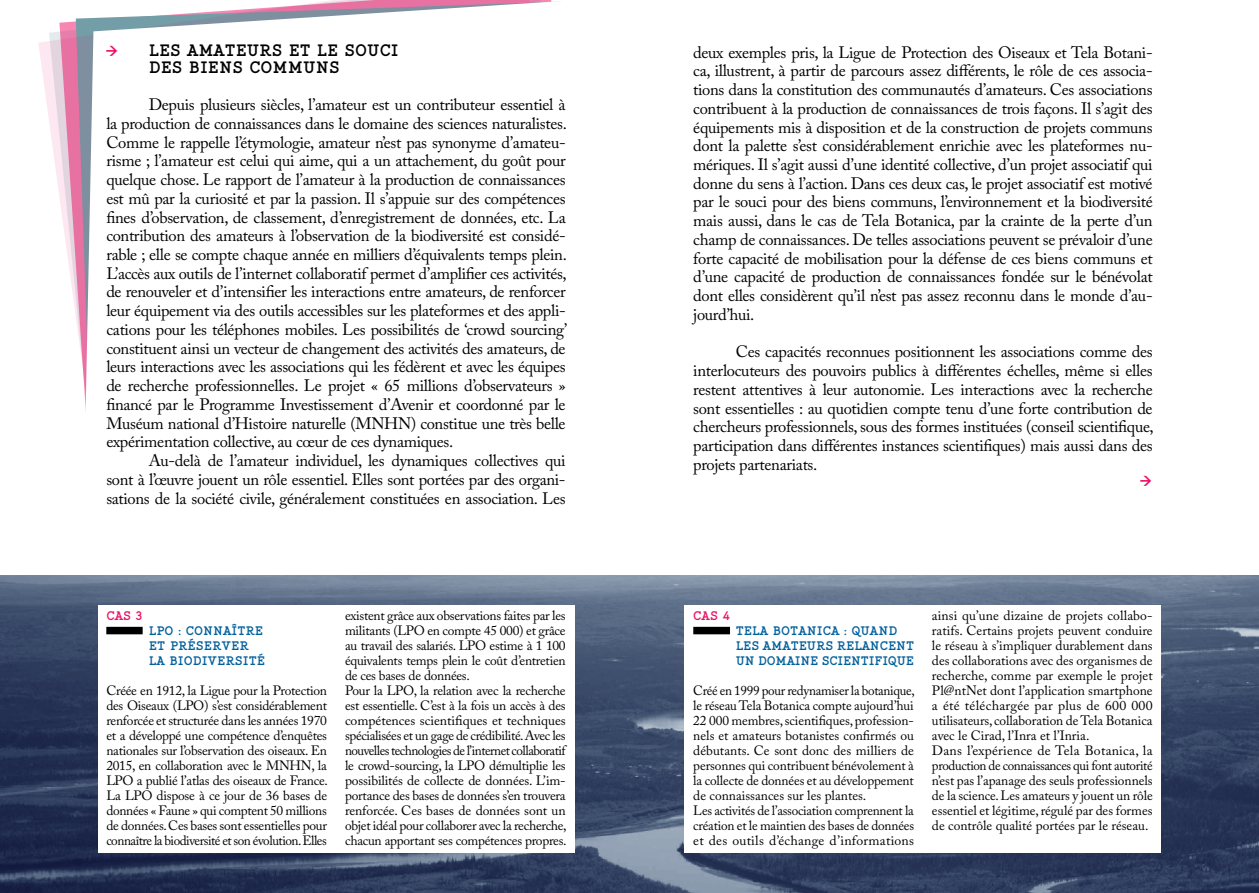
<style>
.page{position:relative;width:1259px;height:893px;background:#fff}
.page>*{position:absolute;margin:0;border:0;box-sizing:border-box;transform-origin:0 0}
.t1{font:700 18px/16.5px "Generell TW";color:#000}
.t2{font:16.5px/18.8px "Adobe Caslon Pro";letter-spacing:-.02em;color:#000;text-align:justify}
.t3{font:700 16.5px "Regular";color:#ed1066}
.t4{font:13.5px/15px "Adobe Caslon Pro";letter-spacing:-.01em;color:#000}
.t5{font:700 13.5px/15px "Generell TW";color:#00609c}
.t6{font:700 13.5px "Generell TW";color:#ed1066}
.s1{font-family:"Regular";font-size:16.5px;color:#ed1066}
</style>
<div class="page">
<svg style="left:38px;top:18px;width:41px;height:558px"></svg>
<svg style="left:79px;top:0;width:550px;height:576px"></svg>
<img style="left:0;top:576px;width:1259px;height:317px">
<div style="left:98px;top:605px;width:476px;height:248px;background:#fff"></div>
<div style="left:106px;top:627px;width:37px;height:7px;background:#000"></div>
<div style="left:685px;top:605px;width:476px;height:248px;background:#fff"></div>
<div style="left:693px;top:627px;width:37px;height:7px;background:#000"></div>
<p class="t1" style="left:149px;top:42px;width:251px;text-indent:-43px"><span class="s1">&gt;</span> LES AMATEURS ET LE SOUCI<br>DES BIENS COMM</p>
<p class="t1" style="left:303px;top:59px;width:36px">UNS</p>
<p class="t2" style="left:106px;top:95px;width:462px;text-indent:43px">Depuis plusieurs siècles, l’amateur est un contributeur essentiel à la production de connaissances dans le domaine des sciences naturalistes.<br>Comme le rappelle l’étymologie, amateur n’est pas synonyme d’amateu&shy;risme ; l’amateur est celui qui aime, qui a un attachement, du goût pour quelque chose. Le rapport de l’amateur à la production de connaissances est mû par la curiosité et par la passion. Il s’appuie sur des compétences fines d’observation, de classement, d’enregistrement de données, etc. La contribution des amateurs à l’observation de la biodiversité est considé&shy;rable ; elle se compte chaque année en milliers d’équivalents temps plein.<br>L’accès aux outils de l’internet collaboratif permet d’amplifier ces activités, de renouveler et d’intensifier les interactions entre amateurs, de renforcer leur équipement via des outils accessibles sur les plateformes et des appli&shy;cations pour les téléphones mobiles. Les possibilités de ‘crowd sourcing’ constituent ainsi un vecteur de changement des activités des amateurs, de leurs interactions avec les associations qui les fédèrent et avec les équipes de recherche professionnelles. Le projet « 65 millions d’observateurs » financé par le Programme Investissement d’Avenir et coordonné par le Muséum national d’Histoire naturelle (MNHN) constitue une très belle expérimentation collective, au cœur de ces dynamiques.</p>
<p class="t2" style="left:106px;top:451px;width:461px;text-indent:43px">Au-delà de l’amateur individuel, les dynamiques collectives qui sont à l’œuvre jouent un rôle essentiel. Elles sont portées par des organi&shy;sations de la société civile, généralement constituées en association. Les</p>
<p class="t6" style="left:106px;top:608px;width:38px">CAS 3</p>
<p class="t5" style="left:149px;top:623px;width:116px">LPO : CONNAÎTRE<br>ET PRÉSERVER</p>
<p class="t5" style="left:106px;top:653px;width:26px">L</p>
<p class="t5" style="left:156px;top:653px;width:110px">A BIODIVERSITÉ</p>
<p class="t4" style="left:106px;top:683px;width:223px;text-align:justify">Créée en 1912, la Ligue pour la Protection des Oiseaux (LPO) s’est considérablement renforcée et structurée dans les années 1970 et a développé une compétence d’enquêtes nationales sur l’observation des oiseaux. En 2015, en collaboration avec le MNHN, la LPO a publié l’atlas des oiseaux de France.<br>La LPO dispose à ce jour de 36 bases de données « Faune » qui comptent 50 millions de données. Ces bases sont essentielles pour connaître la biodiversité et son évolution. Elles</p>
<p class="t4" style="left:345px;top:608px;width:223px">existent grâce aux observations faites par les militants (LPO en compte 45 000) et grâce au travail des salariés. LPO estime à 1 100 équivalents temps plein le coût d’entretien de ces bases de données.<br>Pour la LPO, la relation avec la recherche est essentielle. C’est à la fois un accès à des compétences scientifiques et techniques spécialisées et un gage de crédibilité. Avec les nouvelles technologies de l’internet collaboratif le crowd-sourcing, la LPO démultiplie les possibilités de collecte de données. L’im&shy;portance des bases de données s’en trouvera renforcée. Ces bases de données sont un objet idéal pour collaborer avec la recherche, chacun apportant ses compétences propres.</p>
<p class="t2" style="left:693px;top:42px;width:461px">deux exemples pris, la Ligue de Protection des Oiseaux et Tela Botani&shy;ca, illustrent, à partir de parcours assez différents, le rôle de ces associa&shy;tions dans la constitution des communautés d’amateurs. Ces associations contribuent à la production de connaissances de trois façons. Il s’agit des équipements mis à disposition et de la construction de projets communs dont la palette s’est considérablement enrichie avec les plateformes nu&shy;mériques. Il s’agit aussi d’une identité collective, d’un projet associatif qui donne du sens à l’action. Dans ces deux cas, le projet associatif est motivé par le souci pour des biens communs, l’environnement et la biodiversité mais aussi, dans le cas de Tela Botanica, par la crainte de la perte d’un champ de connaissances. De telles associations peuvent se prévaloir d’une forte capacité de mobilisation pour la défense de ces biens communs et d’une capacité de production de connaissances fondée sur le bénévolat dont elles considèrent qu’il n’est pas assez reconnu dans le monde d’au&shy;jourd’hui.</p>
<p class="t2" style="left:693px;top:342px;width:462px;text-indent:43px">Ces capacités reconnues positionnent les associations comme des interlocuteurs des pouvoirs publics à différentes échelles, même si elles restent attentives à leur autonomie. Les interactions avec la recherche sont essentielles : au quotidien compte tenu d’une forte contribution de chercheurs professionnels, sous des formes instituées (conseil scientifique, participation dans différentes instances scientifiques) mais aussi dans des projets partenariats.</p>
<p class="t3" style="left:1140px;top:472px;width:14px">&gt;</p>
<p class="t6" style="left:693px;top:608px;width:38px">CAS 4</p>
<p class="t5" style="left:693px;top:623px;width:26px">T</p>
<p class="t5" style="left:744px;top:623px;width:155px">ELA BOTANICA : QUAND</p>
<p class="t5" style="left:693px;top:638px;width:26px">L</p>
<p class="t5" style="left:736px;top:638px;width:180px;text-align:center">ES AMATEURS RELANCENT<br>UN DOMAINE SCIENTIFIQUE</p>
<p class="t4" style="left:693px;top:683px;width:223px">Créé en 1999 pour redynamiser la botanique, le réseau Tela Botanica compte aujourd’hui 22 000 membres, scientifiques, profession&shy;nels et amateurs botanistes confirmés ou débutants. Ce sont donc des milliers de personnes qui contribuent bénévolement à la collecte de données et au développement de connaissances sur les plantes.<br>Les activités de l’association comprennent la création et le maintien des bases de données et des outils d’échange d’informations</p>
<p class="t4" style="left:932px;top:608px;width:222px">ainsi qu’une dizaine de projets collabo&shy;ratifs. Certains projets peuvent conduire le réseau à s’impliquer durablement dans des collaborations avec des organismes de recherche, comme par exemple le projet Pl@ntNet dont l’application smartphone a été téléchargée par plus de 600 000 utilisateurs, collaboration de Tela Botanica avec le Cirad, l’Inra et l’Inria.<br>Dans l’expérience de Tela Botanica, la production de connaissances qui font autorité n’est pas l’apanage des seuls professionnels de la science. Les amateurs y jouent un rôle essentiel et légitime, régulé par des formes de contrôle qualité portées par le réseau.</p>
</div>
